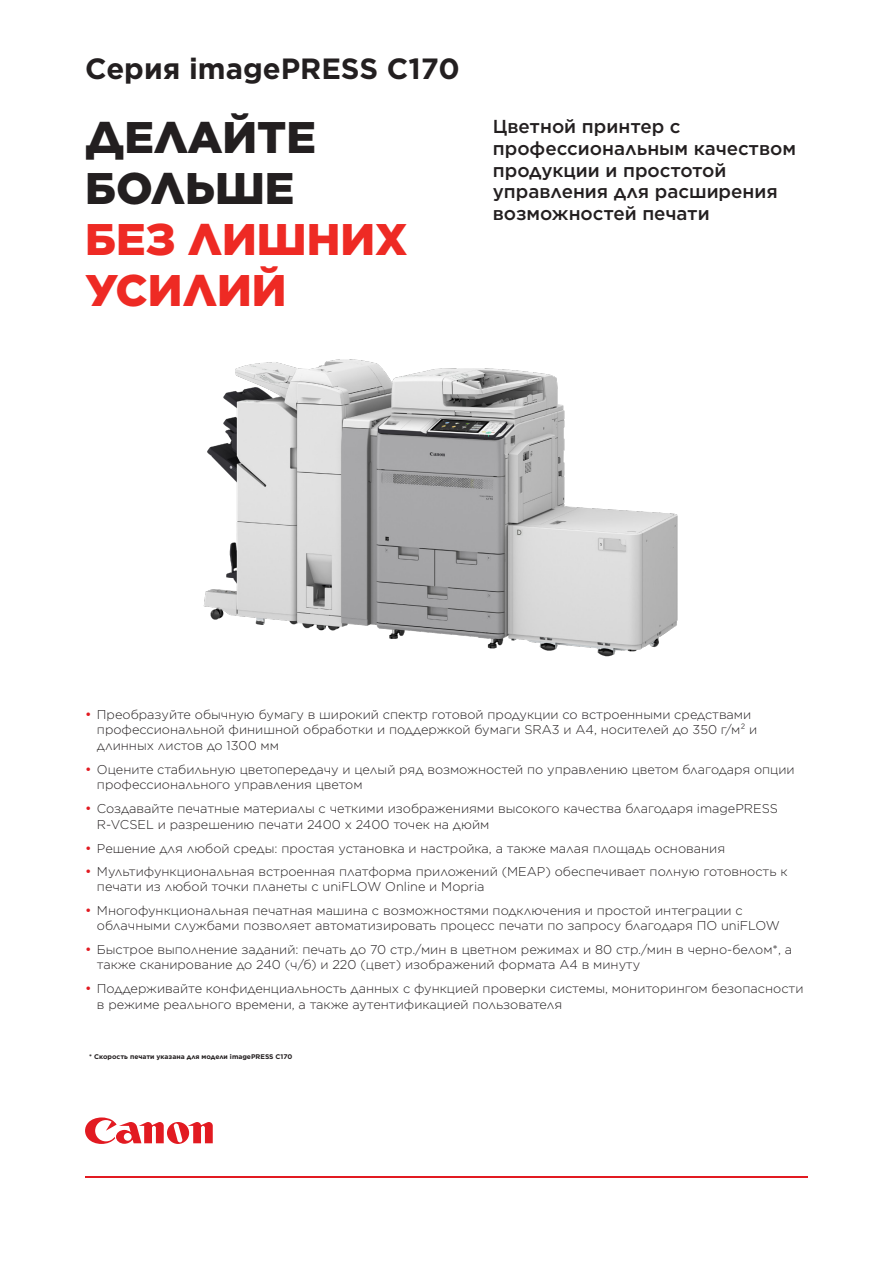
<style>
.page{position:relative;width:893px;height:1263px;background:#fff}
.page>*{position:absolute;margin:0;border:0;box-sizing:border-box;transform-origin:0 0}
.COVER_HEADER_MEDIUM{font:900 44.25px/51px "Gotham";color:#ee2a24}
.COVER_HEADER_SMALL{font:700 29.25px "Gotham";color:#231f20}
.INTRO{font:500 18.75px/21.8px "Gotham";color:#231f20}
.t1{font:300 12.75px/15.5px "Gotham";color:#231f20}
.t2{font:700 6.75px "Gotham";color:#231f20}
.s1{color:#231f20}
.s2{font-weight:400;font-size:13.5px;color:#e21a21}
</style>
<div class="page">
<svg style="left:85px;top:1117px;width:128px;height:27px"></svg>
<hr style="left:85px;top:1176px;width:723px;height:2px;background:#e21a21">
<img style="left:203px;top:360px;width:474px;height:297px">
<p class="COVER_HEADER_SMALL" style="left:85px;top:49px;width:376px">Серия imagePRESS C170</p>
<p class="COVER_HEADER_MEDIUM" style="left:85px;top:112px;width:324px"><span class="s1">ДЕЛАЙТЕ<br>БОЛЬШЕ<br></span>БЕЗ ЛИШНИХ<br>УСИЛИЙ</p>
<p class="INTRO" style="left:493px;top:115px;width:305px">Цветной принтер с профессиональным качеством продукции и простотой управления для расширения возможностей печати</p>
<p class="t1" style="left:97px;top:706px;width:662px;text-indent:-12px"><span class="s2">•</span> Преобразуйте обычную бумагу в широкий спектр готовой продукции со встроенными средствами профессиональной финишной обработки и поддержкой бумаги SRA3 и A4, носителей до 350 г/м² и длинных листов до 1300 мм</p>
<p class="t1" style="left:97px;top:761px;width:699px;text-indent:-12px"><span class="s2">•</span> Оцените стабильную цветопередачу и целый ряд возможностей по управлению цветом благодаря опции профессионального управления цветом</p>
<p class="t1" style="left:97px;top:801px;width:682px;text-indent:-12px"><span class="s2">•</span> Создавайте печатные материалы с четкими изображениями высокого качества благодаря imagePRESS<br>R-VCSEL и разрешению печати 2400 x 2400 точек на дюйм</p>
<p class="t1" style="left:85px;top:840px;width:642px"><span class="s2">•</span> Решение для любой среды: простая установка и настройка, а также малая площадь основания</p>
<p class="t1" style="left:97px;top:864px;width:692px;line-height:14.7px;text-indent:-12px"><span class="s2">•</span> Мультифункциональная встроенная платформа приложений (MEAP) обеспечивает полную готовность к печати из любой точки планеты с uniFLOW Online и Mopria</p>
<p class="t1" style="left:97px;top:902px;width:684px;text-indent:-12px"><span class="s2">•</span> Многофункциональная печатная машина с возможностями подключения и простой интеграции с облачными службами позволяет автоматизировать процесс печати по запросу благодаря ПО uniFLOW</p>
<p class="t1" style="left:97px;top:941px;width:697px;text-indent:-12px"><span class="s2">•</span> Быстрое выполнение заданий: печать до 70 стр./мин в цветном режимах и 80 стр./мин в черно-белом*, а также сканирование до 240 (ч/б) и 220 (цвет) изображений формата A4 в минуту</p>
<p class="t1" style="left:97px;top:981px;width:708px;text-indent:-12px"><span class="s2">•</span> Поддерживайте конфиденциальность данных с функцией проверки системы, мониторингом безопасности в режиме реального времени, а также аутентификацией пользователя</p>
<p class="t2" style="left:89px;top:1052px;width:205px">* Скорость печати указана для модели imagePRESS C170</p>
</div>
